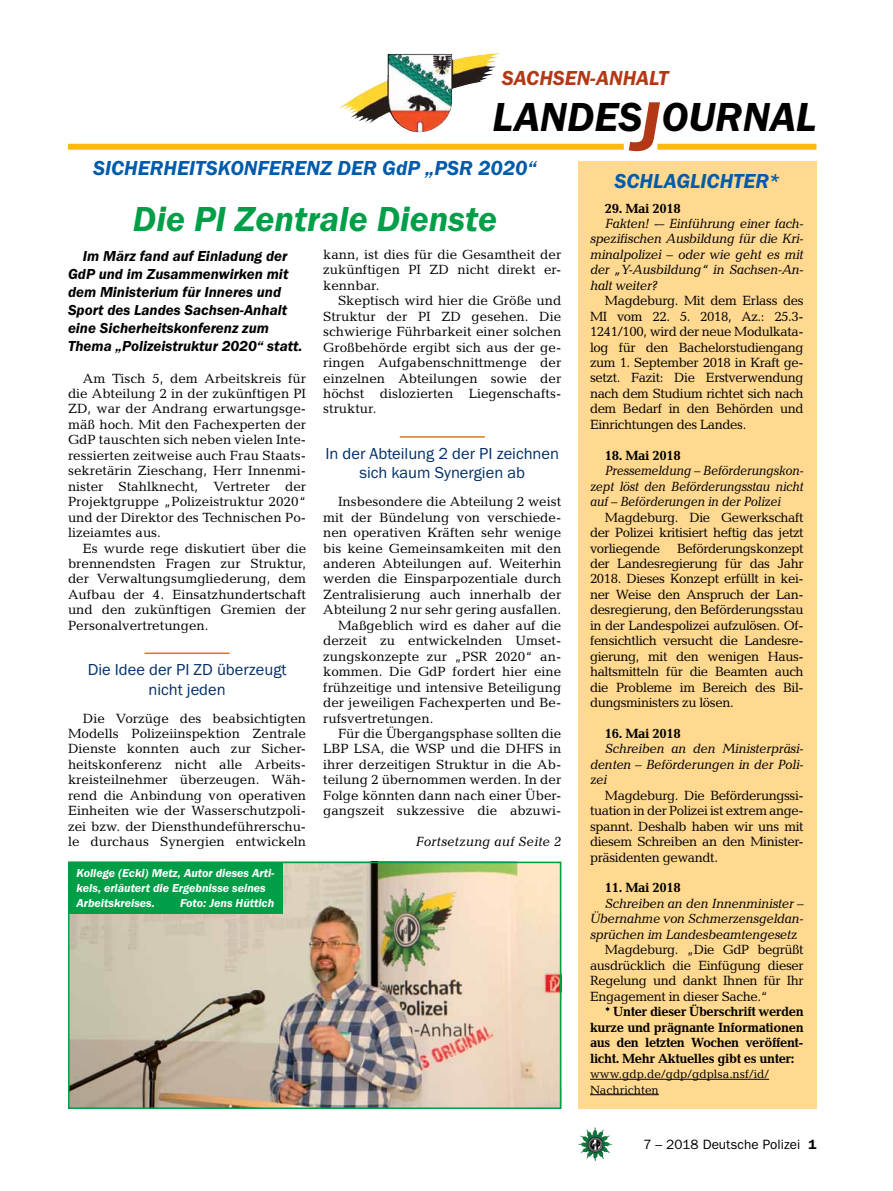
<style>
.page{position:relative;width:893px;height:1191px;background:#fff}
.page>*{position:absolute;margin:0;border:0;box-sizing:border-box;transform-origin:0 0}
.t1{font:italic 600 42px "Franklin Gothic Itc T";color:#000}
.t2{font:italic 600 36px "Franklin Gothic Itc T";color:#009f47}
.t3{font:italic 600 21px "Franklin Gothic Itc T";color:#005baa}
.t4{font:italic 600 21px "Franklin Gothic Itc T";color:#b33916}
.t5{font:16.5px/19.5px "Franklin Gothic Itc T";color:#002f67;text-align:center}
.t6{font:italic 600 15px/18px "Franklin Gothic Itc T";color:#000}
.t7{font:13.5px/15.5px "Candida";color:#000;text-align:justify}
.t8{font:italic 13.5px/15.5px "Candida";letter-spacing:-.03em;color:#000;text-align:justify}
.t9{font:700 13.5px/15.5px "Candida";letter-spacing:-.03em;color:#000;text-align:justify}
.t10{font:italic 13.5px/15.5px "Candida";letter-spacing:-.03em;color:#000;text-align:justify;scale:.94 1}
.t11{font:13.5px "Franklin Gothic";color:#000}
.t12{font:italic 13.5px "Candida";color:#000}
.t13{font:italic 600 12px/15px "Franklin Gothic Itc T";color:#fff}
.t14{font:12px/15.5px "Candida";color:#000}
.s1{font-size:72px;color:#b33916}
.s2{font-weight:600}
</style>
<div class="page">
<img style="left:578px;top:1127px;width:17px;height:25px">
<div style="left:578px;top:162px;width:238px;height:947px;background:#ffd990"></div>
<hr style="left:590px;top:1079px;width:179px;height:1px;background:#000">
<hr style="left:590px;top:1094px;width:69px;height:1px;background:#000">
<img style="left:339px;top:53px;width:158px;height:55px">
<div style="left:657px;top:144px;width:159px;height:6px;background:#fdb913"></div>
<div style="left:68px;top:144px;width:556px;height:6px;background:#fdb913"></div>
<img style="left:71px;top:864px;width:487px;height:242px">
<div style="left:68px;top:861px;width:493px;height:248px;border:2px solid #009f47"></div>
<div style="left:68px;top:861px;width:215px;height:52px;background:#009f47"></div>
<hr style="left:145px;top:652px;width:85px;height:2px;background:#de761c">
<hr style="left:400px;top:436px;width:85px;height:1px;background:#de761c">
<h3 class="t4" style="left:502px;top:66px;width:134px">SACHSEN-ANHALT</h3>
<h1 class="t1" style="left:492px;top:93px;width:302px">LANDES<span class="s1">J</span>OURNAL</h1>
<h3 class="t3" style="left:93px;top:156px;width:445px">Sicherheitskonferenz der GdP „PSR 2020“</h3>
<h3 class="t3" style="left:614px;top:169px;width:166px">Schlaglichter*</h3>
<p class="t9" style="left:605px;top:200px;width:77px">29. Mai 2018</p>
<p class="t8" style="left:590px;top:215px;width:215px;text-indent:15px">Fakten! -– Einführung einer fach&shy;spezifischen Ausbildung für die Kri&shy;minalpolizei – oder wie geht es mit der „Y-Ausbildung“ in Sachsen-An&shy;halt weiter?</p>
<p class="t7" style="left:590px;top:293px;width:215px;text-indent:15px">Magdeburg. Mit dem Erlass des MI vom 22. 5. 2018, Az.: 25.3- 1241/100, wird der neue Modulkata&shy;log für den Bachelorstudiengang zum 1. September 2018 in Kraft ge&shy;setzt. Fazit: Die Erstverwendung nach dem Studium richtet sich nach dem Bedarf in den Behörden und Einrichtungen des Landes.</p>
<p class="t9" style="left:605px;top:447px;width:77px">18. Mai 2018</p>
<p class="t10" style="left:590px;top:463px;width:229px;text-indent:15px">Pressemeldung – Beförderungskon&shy;zept löst den Beförderungsstau nicht auf – Beförderungen in der Polizei</p>
<p class="t7" style="left:590px;top:509px;width:215px;text-indent:15px">Magdeburg. Die Gewerkschaft der Polizei kritisiert heftig das jetzt vorliegende</p>
<h2 class="t2" style="left:133px;top:198px;width:366px">Die PI Zentrale Dienste</h2>
<p class="t7" style="left:323px;top:247px;width:240px">kann, ist dies für die Gesamtheit der zukünftigen PI ZD nicht direkt er&shy;kennbar.</p>
<p class="t7" style="left:323px;top:293px;width:240px;text-indent:15px">Skeptisch wird hier die Größe und Struktur der PI ZD gesehen. Die schwierige Führbarkeit einer solchen Großbehörde ergibt sich aus der ge&shy;ringen Aufgabenschnittmenge der einzelnen Abteilungen sowie der höchst dislozierten Liegenschafts&shy;struktur.</p>
<p class="t5" style="left:325px;top:443px;width:235px">In der Abteilung 2 der PI zeichnen sich kaum Synergien ab</p>
<p class="t7" style="left:338px;top:494px;width:225px">Insbesondere die Abteilung 2 weist</p>
<p class="t7" style="left:323px;top:509px;width:240px">mit der Bündelung von verschiede-</p>
<p class="t7" style="left:323px;top:525px;width:240px">nen operativen Kräften sehr wenige</p>
<p class="t7" style="left:323px;top:540px;width:240px">bis keine Gemeinsamkeiten mit den</p>
<p class="t7" style="left:323px;top:556px;width:240px">anderen Abteilungen auf. Weiterhin</p>
<p class="t7" style="left:323px;top:571px;width:240px">werden die Einsparpozentiale durch</p>
<p class="t7" style="left:323px;top:586px;width:240px">Zentralisierung auch innerhalb der</p>
<p class="t7" style="left:323px;top:602px;width:240px">Abteilung 2 nur sehr gering ausfallen.</p>
<p class="t7" style="left:338px;top:617px;width:225px">Maßgeblich wird es daher auf die</p>
<p class="t7" style="left:323px;top:633px;width:240px">derzeit zu entwickelnden Umset-</p>
<p class="t7" style="left:323px;top:648px;width:240px">zungskonzepte zur „PSR 2020“ an-</p>
<p class="t7" style="left:323px;top:664px;width:240px">kommen. Die GdP fordert hier eine</p>
<p class="t7" style="left:323px;top:679px;width:240px">frühzeitige und intensive Beteiligung</p>
<p class="t7" style="left:323px;top:695px;width:240px">der jeweiligen Fachexperten und Be-</p>
<p class="t7" style="left:323px;top:710px;width:112px">rufsvertretungen.</p>
<p class="t7" style="left:338px;top:725px;width:225px">Für die Übergangsphase sollten die</p>
<p class="t7" style="left:323px;top:741px;width:240px">LBP LSA, die WSP und die DHFS in</p>
<p class="t7" style="left:323px;top:756px;width:240px">ihrer derzeitigen Struktur in die Ab-</p>
<p class="t7" style="left:323px;top:772px;width:240px">teilung 2 übernommen werden. In der</p>
<p class="t7" style="left:323px;top:787px;width:240px">Folge könnten dann nach einer Über-</p>
<p class="t7" style="left:323px;top:803px;width:240px">gangszeit sukzessive die abzuwi-</p>
<p class="t12" style="left:416px;top:833px;width:147px">Fortsetzung auf Seite 2</p>
<p class="t6" style="left:68px;top:247px;width:236px;text-indent:15px">Im März fand auf Einladung der<br>GdP und im Zusammenwirken mit dem Ministerium für Inneres und<br>Sport des Landes Sachsen-Anhalt eine Sicherheitskonferenz zum<br>Thema „Polizeistruktur 2020“ statt.</p>
<p class="t7" style="left:68px;top:370px;width:240px;text-indent:15px">Am Tisch 5, dem Arbeitskreis für die Abteilung 2 in der zukünftigen PI ZD, war der Andrang erwartungsge&shy;mäß hoch. Mit den Fachexperten der GdP tauschten sich neben vielen Inte&shy;ressierten zeitweise auch Frau Staats&shy;sekretärin Zieschang, Herr Innenmi&shy;nister Stahlknecht, Vertreter der Projektgruppe „Polizeistruktur 2020“ und der Direktor des Technischen Po&shy;lizeiamtes aus.</p>
<p class="t7" style="left:68px;top:540px;width:240px;text-indent:15px">Es wurde rege diskutiert über die brennendsten Fragen zur Struktur, der Verwaltungsumgliederung, dem Aufbau der 4. Einsatzhundertschaft und den zukünftigen Gremien der Personalvertretungen.</p>
<p class="t5" style="left:88px;top:660px;width:200px">Die Idee der PI ZD überzeugt nicht jeden</p>
<p class="t7" style="left:68px;top:710px;width:240px;text-indent:15px">Die Vorzüge des beabsichtigten Modells Polizeiinspektion Zentrale Dienste konnten auch zur Sicher&shy;heitskonferenz nicht alle Arbeits&shy;kreisteilnehmer überzeugen. Wäh&shy;rend die Anbindung von operativen Einheiten wie der Wasserschutzpoli&shy;zei bzw. der Diensthundeführerschu&shy;le durchaus Synergien entwickeln</p>
<p class="t7" style="left:590px;top:540px;width:215px;text-indent:87px">Beförderungskonzept der Landesregierung für das Jahr 2018. Dieses Konzept erfüllt in kei&shy;ner Weise den Anspruch der Lan&shy;desregierung, den Beförderungsstau in der Landespolizei aufzulösen. Of&shy;fensichtlich versucht die Landesre&shy;gierung, mit den wenigen Haus&shy;haltsmitteln für die Beamten auch die Probleme im Bereich des Bil&shy;dungsministers zu lösen.</p>
<p class="t9" style="left:605px;top:725px;width:77px">16. Mai 2018</p>
<p class="t8" style="left:590px;top:741px;width:215px;text-indent:15px">Schreiben an den Ministerpräsi&shy;denten – Beförderungen in der Poli&shy;zei</p>
<p class="t7" style="left:590px;top:787px;width:215px;text-indent:15px">Magdeburg. Die Beförderungssi&shy;tuation in der Polizei ist extrem ange&shy;spannt. Deshalb haben wir uns mit diesem Schreiben an den Minister&shy;präsidenten gewandt.</p>
<p class="t9" style="left:605px;top:880px;width:77px">11. Mai 2018</p>
<p class="t8" style="left:590px;top:895px;width:215px;text-indent:15px">Schreiben an den Innenminister – Übernahme von Schmerzensgeldan&shy;sprüchen im Landesbeamtengesetz</p>
<p class="t7" style="left:590px;top:942px;width:215px;text-indent:15px">Magdeburg. „Die GdP begrüßt ausdrücklich die Einfügung dieser Regelung und dankt Ihnen für Ihr Engagement in dieser Sache.“</p>
<p class="t9" style="left:590px;top:1004px;width:215px;text-indent:15px">* Unter dieser Überschrift werden kurze und prägnante Informationen aus den letzten Wochen veröffent&shy;licht. Mehr Aktuelles gibt es unter:</p>
<p class="t14" style="left:590px;top:1066px;width:181px">www.gdp.de/gdp/gdplsa.nsf/id/<br>Nachrichten</p>
<p class="t13" style="left:77px;top:865px;width:199px">Kollege (Ecki) Metz, Autor dieses Arti&shy;kels, erläutert die Ergebnisse seines<br>Arbeitskreises. F</p>
<p class="t13" style="left:186px;top:895px;width:90px">oto: Jens Hüttich</p>
<p class="t11" style="left:643px;top:1136px;width:175px">7 – 2018 Deutsche Polizei <span class="s2">1</span></p>
</div>
